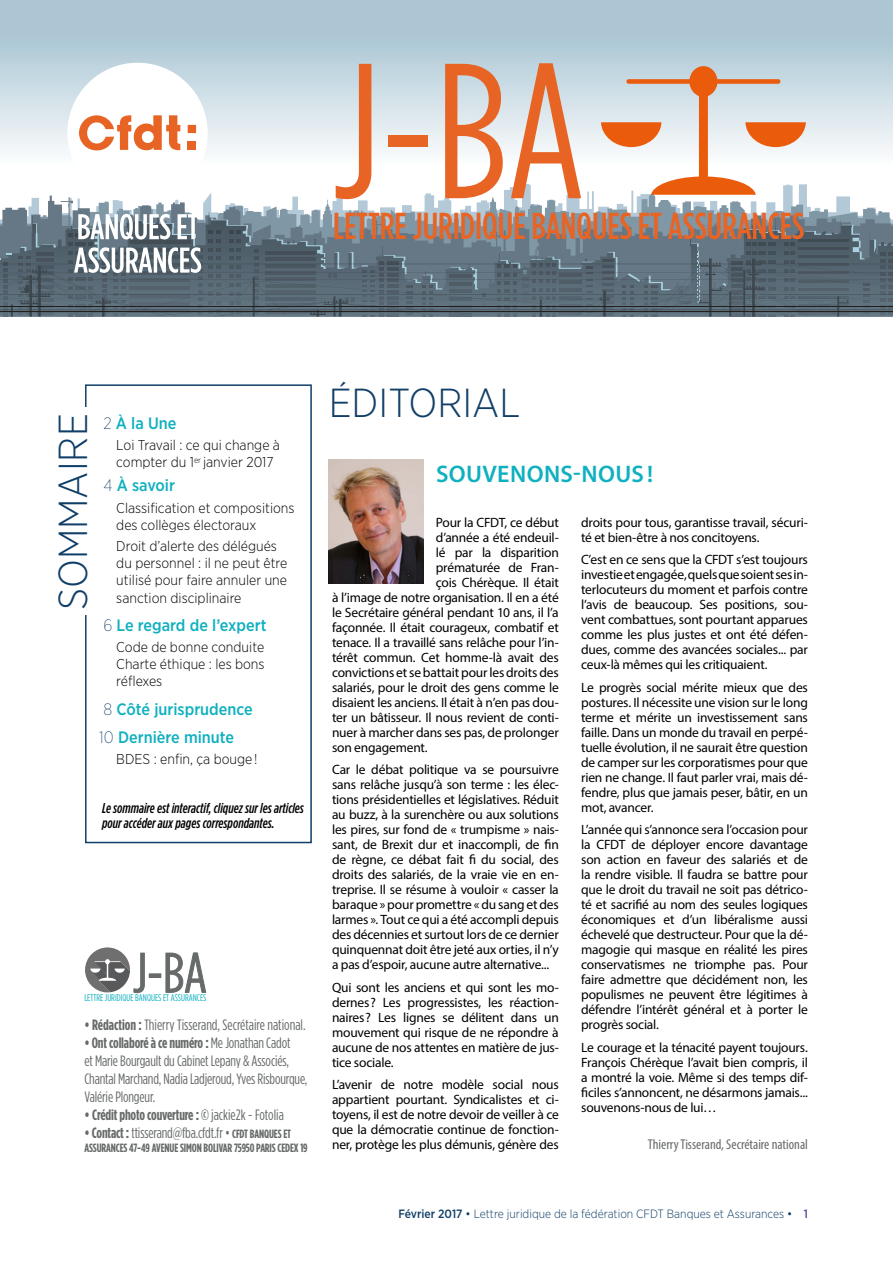
<style>
.page{position:relative;width:893px;height:1263px;background:#fff}
.page>*{position:absolute;margin:0;border:0;box-sizing:border-box;transform-origin:0 0}
.t1{font:192px "Gotham Condensed";color:#e76425}
.t2{font:56.25px "Gotham Condensed";color:#676a6a}
.titre{font:300 40.5px "Gotham Narrow";color:#123f67}
.titre-2{font:300 40.5px "Gotham Narrow";color:#0f3e68}
.t3{font:500 37.5px "Gotham Condensed";letter-spacing:-.005em;color:#e76425}
.t4{font:600 24px "Myriad Pro";letter-spacing:.015em;color:#0fb0bf}
.t5{font:500 16.5px "Gotham Narrow";color:#0fb0bf}
.t6{font:15px/18px "Gotham Condensed";letter-spacing:-.01em;color:#676a6a}
.t7{font:700 15px "Gotham Condensed";letter-spacing:-.01em;color:#676a6a}
.t8{font:300 14.25px/17.1px "Gotham Narrow";color:#000}
.t9{font:italic 500 14.25px/15px "Gotham Condensed";color:#000}
.t10{font:condensed 14.25px "Myriad Pro";color:#676a6a}
.t11{font:13.5px/15px "Myriad Pro";letter-spacing:-.015em;color:#000;text-align:justify}
.t12{font:300 12px "Gotham Narrow";color:#0f3e68}
.t13{font:700 12px "Gotham Condensed";letter-spacing:-.01em;color:#676a6a}
.t14{font:9.75px "Gotham Condensed";color:#0fb0bf}
.s1{font-weight:200;color:#0f3e68}
.s2{font-weight:700}
.s3{font-weight:400}
.s4{font-weight:700;font-size:12px}
.s5{font-weight:500}
.s6{font-weight:500;color:#4b499e}
</style>
<div class="page">
<svg style="left:0;top:0;width:893px;height:153px;background:#c2d5df"></svg>
<svg style="left:2px;top:196px;width:888px;height:19px"></svg>
<svg style="left:0;top:215px;width:891px;height:43px;background:#798e9c"></svg>
<svg style="left:679px;top:237px;width:21px;height:21px"></svg>
<hr style="left:265px;top:251px;width:50px;height:4px;background:#454f59">
<svg style="left:268px;top:238px;width:174px;height:20px;background:#637481"></svg>
<svg style="left:709px;top:218px;width:184px;height:40px;background:#5f707d"></svg>
<svg style="left:0;top:253px;width:12px;height:5px"></svg>
<svg style="left:18px;top:216px;width:38px;height:42px;background:#627481"></svg>
<svg style="left:449px;top:250px;width:223px;height:8px;background:#677986"></svg>
<svg style="left:0;top:258px;width:893px;height:59px;background:#586873"></svg>
<hr style="left:0;top:306px;width:893px;height:1px;background:#231f20">
<hr style="left:0;top:312px;width:893px;height:1px;background:#231f20">
<img style="left:329px;top:460px;width:94px;height:124px">
<div style="left:67px;top:63px;width:141px;height:140px;background:#fff;border-radius:50%"></div>
<div style="left:188px;top:125px;width:8px;height:8px;background:#e76425"></div>
<div style="left:188px;top:142px;width:8px;height:8px;background:#e76425"></div>
<svg style="left:79px;top:115px;width:101px;height:35px"></svg>
<svg style="left:67px;top:212px;width:192px;height:105px;background:#727f89"></svg>
<svg style="left:601px;top:66px;width:205px;height:129px"></svg>
<div style="left:85px;top:384px;width:227px;height:459px;border:2px solid #0f3e68"></div>
<div style="left:55px;top:407px;width:37px;height:207px;background:#fff"></div>
<div style="left:149px;top:973px;width:12px;height:5px;border:1px solid #676a6a"></div>
<svg style="left:165px;top:952px;width:42px;height:41px"></svg>
<svg style="left:85px;top:947px;width:60px;height:46px"></svg>
<p class="t1" style="left:332px;top:22px;width:255px">J-BA</p>
<p class="t3" style="left:333px;top:204px;width:473px">LETTRE JURIDIQUE BANQUES ET ASSURANCES</p>
<p class="titre-2" style="left:48px;top:610px;width:198px;rotate:-90deg">SOMMAIRE</p>
<p class="t5" style="left:104px;top:413px;width:74px"><span class="s1">2</span> À la Une</p>
<p class="t8" style="left:116px;top:436px;width:165px">Loi Travail : ce qui change à compter du 1<sup>er</sup> janvier 2017</p>
<p class="t5" style="left:104px;top:475px;width:73px"><span class="s1">4</span> À savoir</p>
<p class="t8" style="left:116px;top:499px;width:180px">Classification et compositions des collèges électoraux</p>
<p class="t8" style="left:116px;top:537px;width:173px">Droit d’alerte des délégués du personnel : il ne peut être utilisé pour faire annuler une sanction disciplinaire</p>
<p class="t5" style="left:104px;top:615px;width:164px"><span class="s1">6</span> Le regard de l’expert</p>
<p class="t8" style="left:116px;top:638px;width:150px;text-align:justify">Code de bonne conduite Charte éthique : les bons réflexes</p>
<p class="t5" style="left:104px;top:698px;width:151px"><span class="s1">8</span> Côté jurisprudence</p>
<p class="t5" style="left:99px;top:727px;width:136px"><span class="s1">10</span> Dernière minute</p>
<p class="t8" style="left:116px;top:750px;width:143px">BDES : enfin, ça bouge !</p>
<p class="t9" style="left:102px;top:801px;width:203px">Le sommaire est interactif, cliquez sur les articles pour accéder aux pages correspondantes.</p>
<p class="t2" style="left:133px;top:941px;width:76px">J-BA</p>
<p class="t14" style="left:84px;top:992px;width:124px">LETTRE JURIDIQUE BANQUES ET ASSURANCES</p>
<p class="t6" style="left:84px;top:1016px;width:223px"><span class="s2">• Rédaction :</span> Thierry Tisserand, Secrétaire national.</p>
<p class="t6" style="left:84px;top:1034px;width:225px"><span class="s2">• Ont collaboré à ce numéro :</span> Me Jonathan Cadot<br>et Marie Bourgault du Cabinet Lepany &amp; Associés, Chantal Marchand, Nadia Ladjeroud, Yves Risbourque, Valérie Plongeur.</p>
<p class="t7" style="left:84px;top:1106px;width:201px">• Crédit photo couverture : © <span class="s3">jackie2k - Fotolia</span></p>
<p class="t6" style="left:84px;top:1124px;width:208px"><span class="s2">• Contact :</span> ttisserand@fba.cfdt.fr • <span class="s4">CFDT BANQUES ET</span></p>
<p class="t13" style="left:84px;top:1141px;width:225px">ASSURANCES 47-49 AVENUE SIMON BOLIVAR 75950 PARIS CEDEX 19</p>
<p class="titre" style="left:329px;top:378px;width:193px">ÉDITORIAL</p>
<p class="t4" style="left:436px;top:458px;width:219px">SOUVENONS-NOUS !</p>
<p class="t11" style="left:436px;top:514px;width:125px">Pour la CFDT, ce début</p>
<p class="t11" style="left:436px;top:529px;width:125px">d’année a été endeuil-</p>
<p class="t11" style="left:436px;top:544px;width:125px">lé par la disparition</p>
<p class="t11" style="left:436px;top:559px;width:125px">prématurée de Fran-</p>
<p class="t11" style="left:436px;top:574px;width:125px">çois Chérèque. Il était</p>
<p class="t11" style="left:332px;top:589px;width:228px">à l’image de notre organisation. Il en a été</p>
<p class="t11" style="left:332px;top:604px;width:228px">le Secrétaire général pendant 10 ans, il l’a</p>
<p class="t11" style="left:332px;top:619px;width:228px">façonnée. Il était courageux, combatif et</p>
<p class="t11" style="left:332px;top:634px;width:228px">tenace. Il a travaillé sans relâche pour l’in-</p>
<p class="t11" style="left:332px;top:649px;width:228px">térêt commun. Cet homme-là avait des</p>
<p class="t11" style="left:332px;top:664px;width:228px">convictions et se battait pour les droits des</p>
<p class="t11" style="left:332px;top:679px;width:228px">salariés, pour le droit des gens comme le</p>
<p class="t11" style="left:332px;top:694px;width:228px">disaient les anciens. Il était à n’en pas dou-</p>
<p class="t11" style="left:332px;top:709px;width:228px">ter un bâtisseur. Il nous revient de conti-</p>
<p class="t11" style="left:332px;top:724px;width:228px">nuer à marcher dans ses pas, de prolonger</p>
<p class="t11" style="left:332px;top:739px;width:97px">son engagement.</p>
<p class="t11" style="left:332px;top:762px;width:228px">Car le débat politique va se poursuivre sans relâche jusqu’à son terme : les élec&shy;tions présidentielles et législatives. Réduit au buzz, à la surenchère ou aux solutions les pires, sur fond de « trumpisme » nais&shy;sant, de Brexit dur et inaccompli, de fin de règne, ce débat fait fi du social, des droits des salariés, de la vraie vie en en&shy;treprise. Il se résume à vouloir « casser la baraque » pour promettre « du sang et des larmes ». Tout ce qui a été accompli depuis des décennies et surtout lors de ce dernier quinquennat doit être jeté aux orties, il n’y a pas d’espoir, aucune autre alternative...</p>
<p class="t11" style="left:332px;top:979px;width:228px">Qui sont les anciens et qui sont les mo&shy;dernes? Les progressistes, les réaction&shy;naires? Les lignes se délitent dans un mouvement qui risque de ne répondre à aucune de nos attentes en matière de jus&shy;tice sociale.</p>
<p class="t11" style="left:332px;top:1077px;width:228px">L’avenir de notre modèle social nous appartient pourtant. Syndicalistes et ci&shy;toyens, il est de notre devoir de veiller à ce que la démocratie continue de fonction&shy;ner, protège les plus démunis, génère des</p>
<p class="t11" style="left:581px;top:514px;width:228px">droits pour tous, garantisse travail, sécuri&shy;té et bien-être à nos concitoyens.</p>
<p class="t11" style="left:581px;top:552px;width:228px">C’est en ce sens que la CFDT s’est toujours investie et engagée, quels que soient ses in&shy;terlocuteurs du moment et parfois contre l’avis de beaucoup. Ses positions, sou&shy;vent combattues, sont pourtant apparues comme les plus justes et ont été défen&shy;dues, comme des avancées sociales... par ceux-là mêmes qui les critiquaient.</p>
<p class="t11" style="left:581px;top:679px;width:228px">Le progrès social mérite mieux que des postures. Il nécessite une vision sur le long terme et mérite un investissement sans faille. Dans un monde du travail en perpé&shy;tuelle évolution, il ne saurait être question de camper sur les corporatismes pour que rien ne change. Il faut parler vrai, mais dé&shy;fendre, plus que jamais peser, bâtir, en un mot, avancer.</p>
<p class="t11" style="left:581px;top:822px;width:228px">L’année qui s’annonce sera l’occasion pour la CFDT de déployer encore davantage son action en faveur des salariés et de la rendre visible. Il faudra se battre pour que le droit du travail ne soit pas détrico&shy;té et sacrifié au nom des seules logiques économiques et d’un libéralisme aussi échevelé que destructeur. Pour que la dé&shy;magogie qui masque en réalité les pires conservatismes ne triomphe pas. Pour faire admettre que décidément non, les populismes ne peuvent être légitimes à défendre l’intérêt général et à porter le progrès social.</p>
<p class="t11" style="left:581px;top:1039px;width:228px">Le courage et la ténacité payent toujours.<br>François Chérèque l’avait bien compris, il a montré la voie. Même si des temps dif&shy;ficiles s’annoncent, ne désarmons jamais... souvenons-nous de lui…</p>
<p class="t10" style="left:648px;top:1136px;width:161px">Thierry Tisserand, Secrétaire national</p>
<p class="t12" style="left:398px;top:1207px;width:411px"><span class="s5">Février 2017</span> <span class="s3">•</span> Lettre juridique de la fédération CFDT Banques et Assurances <span class="s3">•</span> <span class="s6">1</span></p>
</div>
